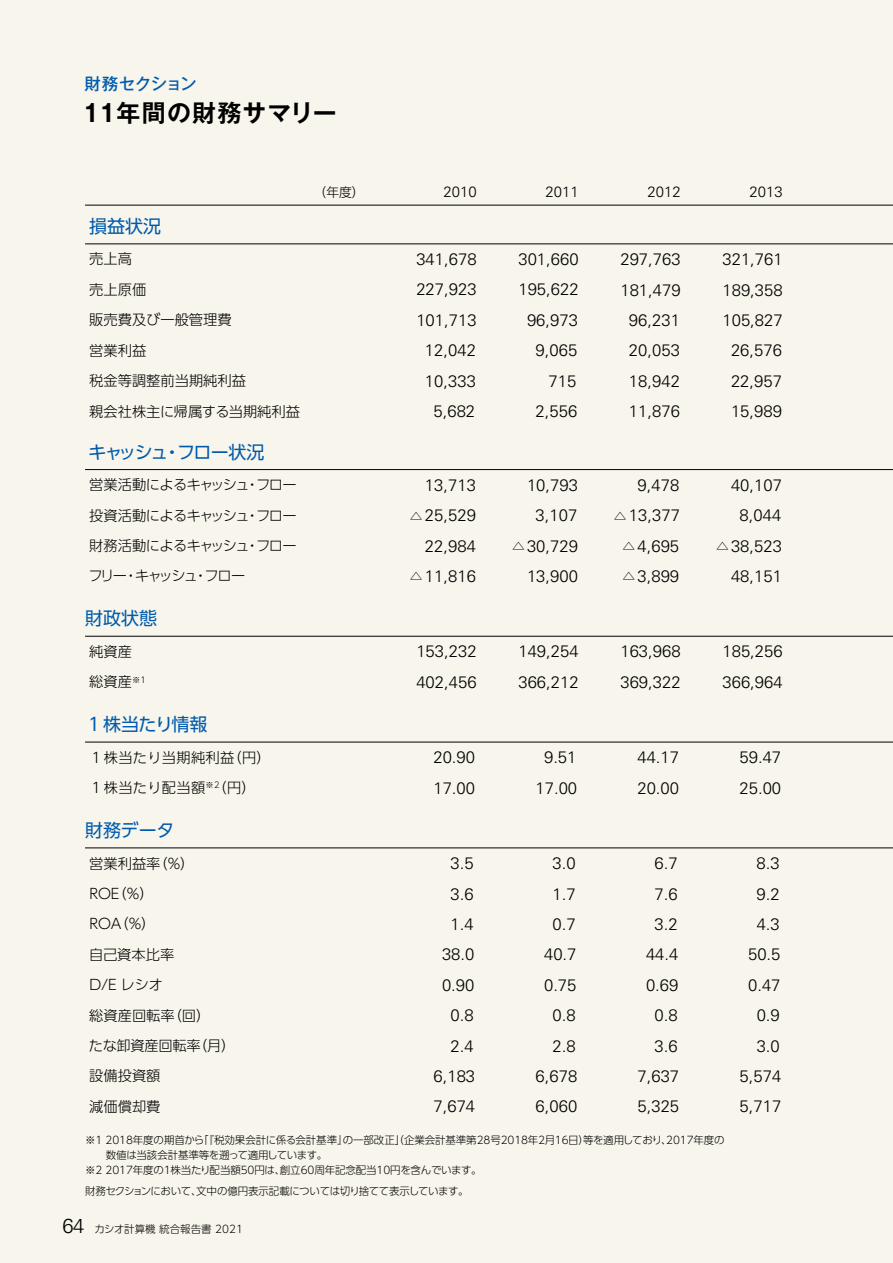
<style>
.page{position:relative;width:893px;height:1263px;background:#f8f6ec}
.page>*{position:absolute;margin:0;border:0;box-sizing:border-box;transform-origin:0 0}
.t1{font:700 24px "Gothic MB101 Pro De";letter-spacing:.04em;color:#000}
.t2{font:18px "UD Shin Go Pro";letter-spacing:-.005em;color:#005bac}
.t3{font:18px "UD Shin Go Pro";letter-spacing:-.085em;color:#005bac}
.t4{font:300 16.65px/30.5px "Univers LT Std";color:#000;text-align:right}
.t5{font:500 16.5px "Gothic MB101 Pro";letter-spacing:-.04em;color:#005bac}
.t6{font:300 14.85px "Univers LT Std";color:#000}
.t7{font:300 14.25px/30.5px "UD Shin Go Pro";color:#000}
.t8{font:300 14.25px/30.5px "UD Shin Go Pro";letter-spacing:.02em;color:#000}
.t9{font:300 12.75px "UD Shin Go Pro";color:#000}
.t10{font:300 10.5px/15px "UD Shin Go Pro";letter-spacing:-.01em;color:#000}
.t11{font:300 10.5px "UD Shin Go Pro";letter-spacing:-.03em;color:#000}
.s1{font-family:"UD Shin Go Pro";font-size:12.75px}
.s2{font-family:"Univers LT Std";font-size:20.25px}
</style>
<div class="page">
<hr style="left:85px;top:205px;width:808px;height:1px;background:#000">
<hr style="left:85px;top:848px;width:808px;height:1px;background:#000">
<hr style="left:85px;top:636px;width:808px;height:1px;background:#000">
<hr style="left:85px;top:742px;width:808px;height:1px;background:#000">
<hr style="left:85px;top:469px;width:808px;height:1px;background:#000">
<hr style="left:85px;top:244px;width:808px;height:1px;background:#000">
<p class="t5" style="left:85px;top:70px;width:113px">財務セクション</p>
<h1 class="t1" style="left:82px;top:93px;width:256px">11年間の財務サマリー</h1>
<p class="t2" style="left:89px;top:212px;width:73px">損益状況</p>
<p class="t7" style="left:89px;top:243px;width:212px">売上高<br>売上原価<br>販売費及び一般管理費<br>営業利益<br>税金等調整前当期純利益<br>親会社株主に帰属する当期純利益</p>
<p class="t3" style="left:89px;top:437px;width:177px">キャッシュ・フロー状況</p>
<p class="t7" style="left:88px;top:469px;width:210px;text-align:justify">営業活動によるキャッシュ・フロー投資活動によるキャッシュ・フロー財務活動によるキャッシュ・フローフリー・キャッシュ・フロー</p>
<p class="t2" style="left:85px;top:604px;width:73px">財政状態</p>
<p class="t7" style="left:89px;top:636px;width:58px">純資産総資産<sup>※1</sup></p>
<p class="t2" style="left:85px;top:710px;width:124px">１株当たり情報</p>
<p class="t8" style="left:89px;top:741px;width:183px">１株当たり当期純利益（円）<br>１株当たり配当額<sup>※2</sup>（円）</p>
<p class="t2" style="left:85px;top:816px;width:91px">財務データ</p>
<p class="t7" style="left:89px;top:847px;width:148px">営業利益率（%）<br>ROE（%）<br>ROA（%）<br>自己資本比率<br>D/E レシオ<br>総資産回転率（回）<br>たな卸資産回転率（月）設備投資額<br>減価償却費</p>
<p class="t9" style="left:314px;top:182px;width:52px">（年度）</p>
<p class="t6" style="left:443px;top:183px;width:35px">2010</p>
<p class="t6" style="left:545px;top:183px;width:35px">2011</p>
<p class="t6" style="left:647px;top:183px;width:35px">2012</p>
<p class="t6" style="left:749px;top:183px;width:35px">2013</p>
<p class="t4" style="left:416px;top:244px;width:62px">341,678</p>
<p class="t4" style="left:518px;top:244px;width:62px">301,660</p>
<p class="t4" style="left:416px;top:274px;width:62px">227,923</p>
<p class="t4" style="left:518px;top:274px;width:62px">195,622</p>
<p class="t4" style="left:416px;top:305px;width:62px">101,713</p>
<p class="t4" style="left:527px;top:305px;width:52px">96,973</p>
<p class="t4" style="left:425px;top:335px;width:52px">12,042</p>
<p class="t4" style="left:536px;top:335px;width:43px">9,065</p>
<p class="t4" style="left:425px;top:366px;width:52px">10,333</p>
<p class="t4" style="left:548px;top:366px;width:29px">715</p>
<p class="t4" style="left:433px;top:396px;width:43px">5,682</p>
<p class="t4" style="left:536px;top:396px;width:43px">2,556</p>
<p class="t4" style="left:425px;top:470px;width:52px">13,713</p>
<p class="t4" style="left:527px;top:470px;width:52px">10,793</p>
<p class="t4" style="left:410px;top:500px;width:67px"><span class="s1">△</span> 25,529</p>
<p class="t4" style="left:536px;top:500px;width:43px">3,107</p>
<p class="t4" style="left:425px;top:530px;width:52px">22,984</p>
<p class="t4" style="left:512px;top:530px;width:67px"><span class="s1">△</span> 30,729</p>
<p class="t4" style="left:410px;top:561px;width:67px"><span class="s1">△</span> 11,816</p>
<p class="t4" style="left:527px;top:561px;width:52px">13,900</p>
<p class="t4" style="left:416px;top:636px;width:62px">153,232</p>
<p class="t4" style="left:518px;top:636px;width:62px">149,254</p>
<p class="t4" style="left:416px;top:667px;width:62px">402,456</p>
<p class="t4" style="left:518px;top:667px;width:62px">366,212</p>
<p class="t4" style="left:433px;top:742px;width:43px">20.90</p>
<p class="t4" style="left:544px;top:742px;width:34px">9.51</p>
<p class="t4" style="left:433px;top:772px;width:43px">17.00</p>
<p class="t4" style="left:535px;top:772px;width:43px">17.00</p>
<p class="t4" style="left:451px;top:848px;width:25px">3.5</p>
<p class="t4" style="left:553px;top:848px;width:25px">3.0</p>
<p class="t4" style="left:451px;top:878px;width:25px">3.6</p>
<p class="t4" style="left:553px;top:878px;width:25px">1.7</p>
<p class="t4" style="left:451px;top:909px;width:25px">1.4</p>
<p class="t4" style="left:553px;top:909px;width:25px">0.7</p>
<p class="t4" style="left:442px;top:939px;width:34px">38.0</p>
<p class="t4" style="left:544px;top:939px;width:34px">40.7</p>
<p class="t4" style="left:442px;top:970px;width:34px">0.90</p>
<p class="t4" style="left:544px;top:970px;width:34px">0.75</p>
<p class="t4" style="left:451px;top:1000px;width:25px">0.8</p>
<p class="t4" style="left:553px;top:1000px;width:25px">0.8</p>
<p class="t4" style="left:451px;top:1030px;width:25px">2.4</p>
<p class="t4" style="left:553px;top:1030px;width:25px">2.8</p>
<p class="t4" style="left:433px;top:1061px;width:43px">6,183</p>
<p class="t4" style="left:536px;top:1061px;width:43px">6,678</p>
<p class="t4" style="left:433px;top:1091px;width:43px">7,674</p>
<p class="t4" style="left:536px;top:1091px;width:43px">6,060</p>
<p class="t4" style="left:620px;top:244px;width:62px;text-align:center">297,763<br>181,479<br>96,231<br>20,053<br>18,942<br>11,876</p>
<p class="t4" style="left:614px;top:470px;width:67px">9,478<br><span class="s1">△</span> 13,377 <span class="s1">△</span> 4,695 <span class="s1">△</span> 3,899</p>
<p class="t4" style="left:620px;top:636px;width:62px;text-align:left">163,968<br>369,322</p>
<p class="t4" style="left:637px;top:742px;width:43px;text-align:left">44.17<br>20.00</p>
<p class="t4" style="left:637px;top:848px;width:43px">6.7<br>7.6<br>3.2<br>44.4<br>0.69<br>0.8<br>3.6<br>7,637<br>5,325</p>
<p class="t4" style="left:722px;top:244px;width:62px;text-align:center">321,761<br>189,358<br>105,827<br>26,576<br>22,957<br>15,989</p>
<p class="t4" style="left:716px;top:470px;width:67px">40,107<br>8,044<br><span class="s1">△</span> 38,523<br>48,151</p>
<p class="t4" style="left:722px;top:636px;width:62px;text-align:left">185,256<br>366,964</p>
<p class="t4" style="left:739px;top:742px;width:43px;text-align:left">59.47<br>25.00</p>
<p class="t4" style="left:740px;top:848px;width:43px">8.3<br>9.2<br>4.3<br>50.5<br>0.47<br>0.9<br>3.0<br>5,574<br>5,717</p>
<p class="t10" style="left:85px;top:1132px;width:641px">※1 2018年度の期首から「『税効果会計に係る会計基準』の一部改正」（企業会計基準第28号2018年２月16日）等を適用しており、2017年度の　　数値は当該会計基準等を遡って適用しています。<br>※2 2017年度の１株当たり配当額50円は、創立60周年記念配当10円を含んでいます。</p>
<p class="t11" style="left:85px;top:1182px;width:385px">財務セクションにおいて、文中の億円表示記載については切り捨てて表示しています。</p>
<p class="t10" style="left:62px;top:1221px;width:193px"><span class="s2">64</span>　カシオ計算機 統合報告書 2021　</p>
</div>
